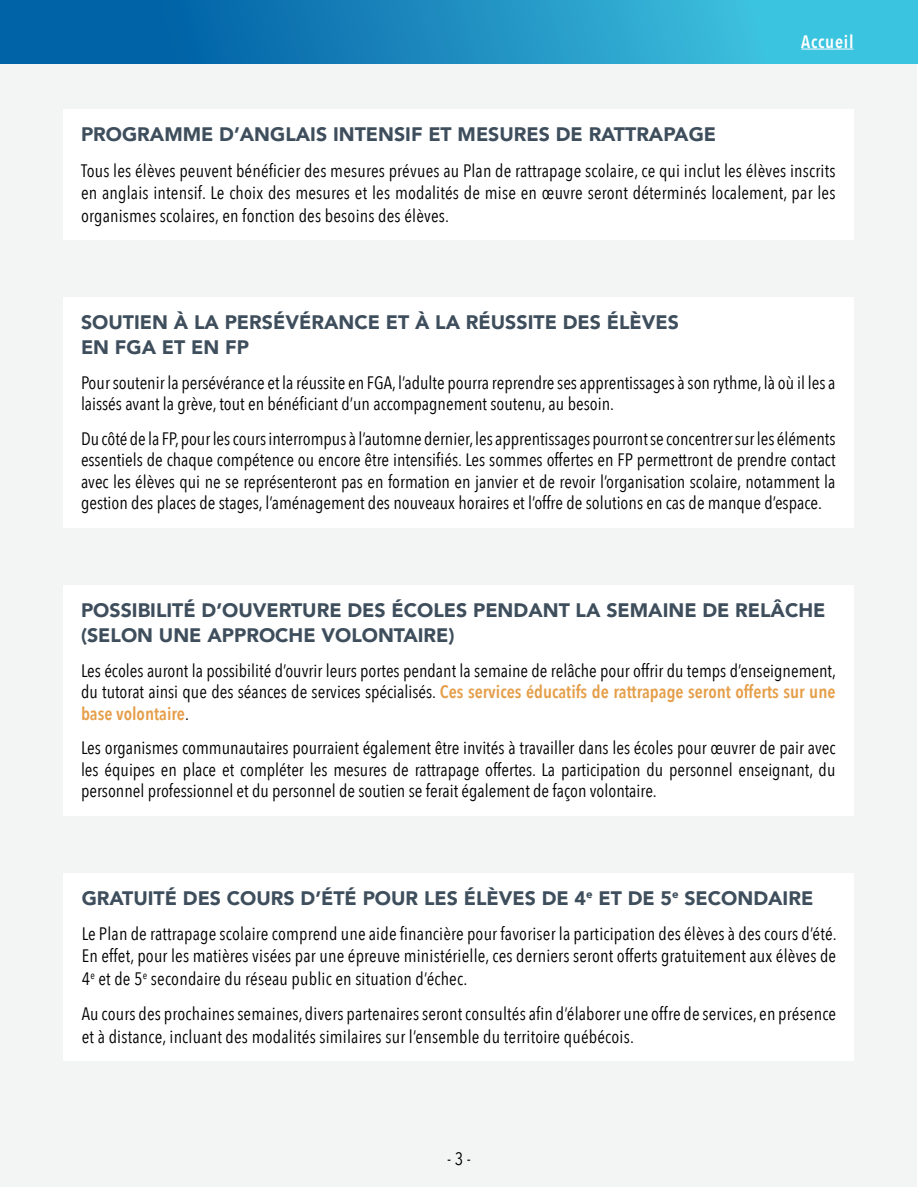
<style>
.page{position:relative;width:918px;height:1188px;background:#fff}
.page>*{position:absolute;margin:0;border:0;box-sizing:border-box;transform-origin:0 0}
.t1{font:900 19.5px/25.5px "Avenir";color:#3e4e5c}
.t2{font:18px/21.6px "Avenir Next Condensed";color:#000;text-align:justify}
.t3{font:600 18px "Avenir Next Condensed";letter-spacing:.04em;color:#fff}
.s1{font-weight:600;color:#e59e49}
</style>
<div class="page">
<div style="left:1px;top:1px;width:916px;height:1186px;background:#f3f4f4"></div>
<div style="left:0;top:0;width:918px;height:64px;background:linear-gradient(to right,#00529e,#45cfe6)"></div>
<hr style="left:801px;top:49px;width:53px;height:1px;background:#fff">
<div style="left:63px;top:297px;width:791px;height:230px;background:#fff"></div>
<div style="left:63px;top:110px;width:791px;height:130px;background:#fff"></div>
<div style="left:63px;top:585px;width:791px;height:230px;background:#fff"></div>
<div style="left:64px;top:873px;width:790px;height:188px;background:#fff"></div>
<p class="t3" style="left:801px;top:26px;width:54px">Accueil</p>
<p class="t1" style="left:81px;top:121px;width:637px">PROGRAMME D’ANGLAIS INTENSIF ET MESURES DE RATTRAPAGE</p>
<p class="t2" style="left:81px;top:158px;width:756px;line-height:22.5px">Tous les élèves peuvent bénéficier des mesures prévues au Plan de rattrapage scolaire, ce qui inclut les élèves inscrits en anglais intensif. Le choix des mesures et les modalités de mise en œuvre seront déterminés localement, par les organismes scolaires, en fonction des besoins des élèves.</p>
<p class="t1" style="left:81px;top:309px;width:600px">SOUTIEN À LA PERSÉVÉRANCE ET À LA RÉUSSITE DES ÉLÈVES<br>EN FGA ET EN FP</p>
<p class="t2" style="left:81px;top:371px;width:756px">Pour soutenir la persévérance et la réussite en FGA, l’adulte pourra reprendre ses apprentissages à son rythme, là où il les a laissés avant la grève, tout en bénéficiant d’un accompagnement soutenu, au besoin.</p>
<p class="t2" style="left:81px;top:427px;width:756px">Du côté de la FP, pour les cours interrompus à l’automne dernier, les apprentissages pourront se concentrer sur les éléments essentiels de chaque compétence ou encore être intensifiés. Les sommes offertes en FP permettront de prendre contact avec les élèves qui ne se représenteront pas en formation en janvier et de revoir l’organisation scolaire, notamment la gestion des places de stages, l’aménagement des nouveaux horaires et l’offre de solutions en cas de manque d’espace.</p>
<p class="t1" style="left:81px;top:597px;width:746px">POSSIBILITÉ D’OUVERTURE DES ÉCOLES PENDANT LA SEMAINE DE RELÂCHE (SELON UNE APPROCHE VOLONTAIRE)</p>
<p class="t2" style="left:81px;top:659px;width:757px">Les écoles auront la possibilité d’ouvrir leurs portes pendant la semaine de relâche pour offrir du temps d’enseignement, du tutorat ainsi que des séances de services spécialisés. <span class="s1">Ces services éducatifs de rattrapage seront offerts sur une base volontaire</span>.</p>
<p class="t2" style="left:81px;top:736px;width:756px">Les organismes communautaires pourraient également être invités à travailler dans les écoles pour œuvrer de pair avec les équipes en place et compléter les mesures de rattrapage offertes. La participation du personnel enseignant, du personnel professionnel et du personnel de soutien se ferait également de façon volontaire.</p>
<p class="t1" style="left:82px;top:885px;width:733px">GRATUITÉ DES COURS D’ÉTÉ POUR LES ÉLÈVES DE 4<sup>e</sup> ET DE 5<sup>e</sup> SECONDAIRE</p>
<p class="t2" style="left:82px;top:921px;width:757px;line-height:22.5px">Le Plan de rattrapage scolaire comprend une aide financière pour favoriser la participation des élèves à des cours d’été.<br>En effet, pour les matières visées par une épreuve ministérielle, ces derniers seront offerts gratuitement aux élèves de 4<sup>e</sup> et de 5<sup>e</sup> secondaire du réseau public en situation d’échec.</p>
<p class="t2" style="left:82px;top:1002px;width:756px;line-height:22.5px">Au cours des prochaines semaines, divers partenaires seront consultés afin d’élaborer une offre de services, en présence et à distance, incluant des modalités similaires sur l’ensemble du territoire québécois.</p>
<p class="t2" style="left:447px;top:1147px;width:25px">- 3 -</p>
</div>
